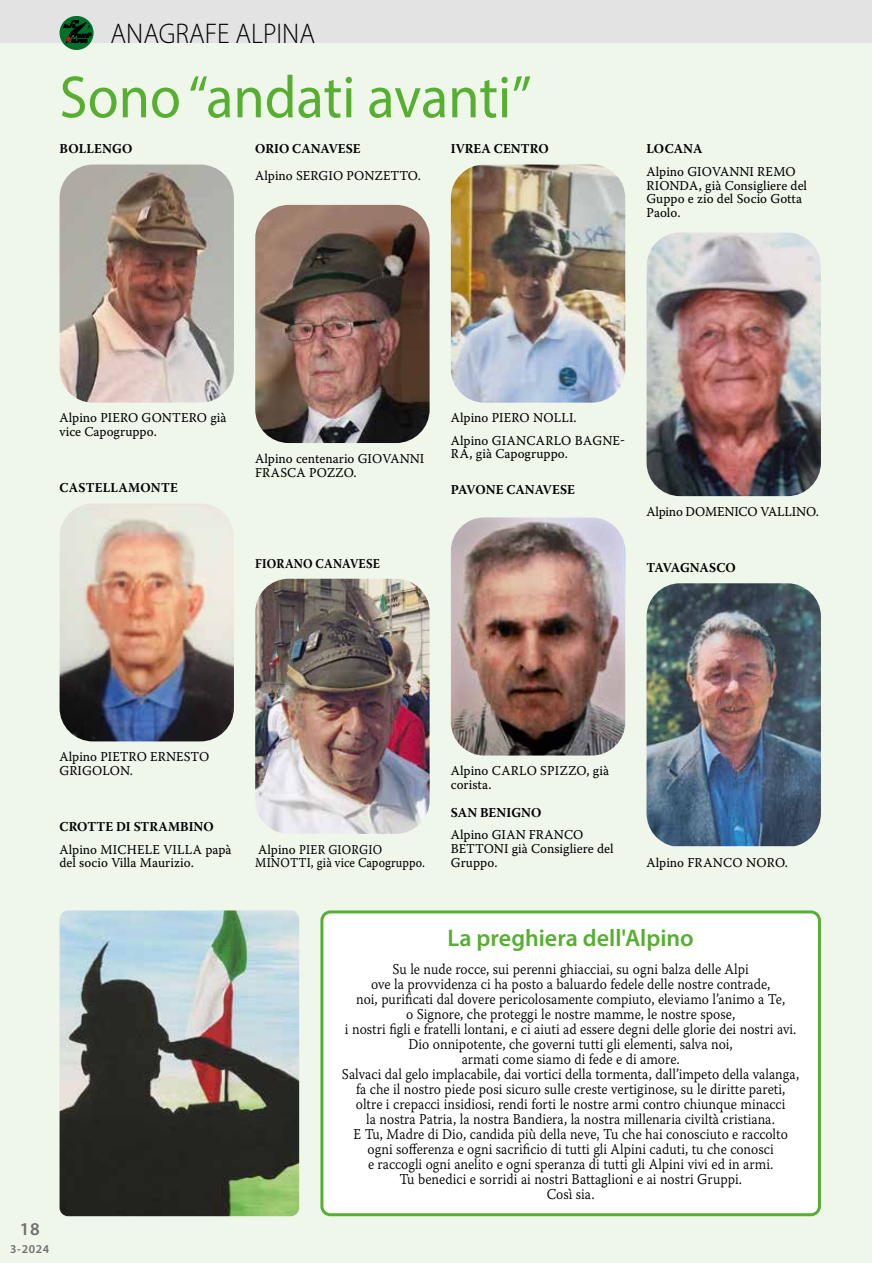
<style>
.page{position:relative;width:872px;height:1263px;background:#fff}
.page>*{position:absolute;margin:0;border:0;box-sizing:border-box;transform-origin:0 0}
.t1{font:60px "Myriad Pro";color:#56af31;scale:.94 1}
.t2{font:300 28.5px "Myriad Pro";color:#000;scale:.94 1}
.t3{font:600 24px "Myriad Pro";color:#56af31}
.t4{font:600 18px "Myriad Pro";color:#706f6f}
.t5{font:15px/15px "Warnock Pro Light Capt";color:#000;text-align:center;scale:.9 1}
.t6{font:13.5px/13.8px "Warnock Pro Capt";color:#000;scale:.95 1}
.t7{font:700 13.5px "Warnock Pro";letter-spacing:.01em;color:#000;scale:.95 1}
.t8{font:700 13.5px "Warnock Pro";letter-spacing:.01em;color:#000;scale:.88 1}
.t9{font:700 13.5px "Warnock Pro";letter-spacing:-.01em;color:#000;scale:.95 1}
.t10{font:600 12px "Myriad Pro";color:#706f6f}
</style>
<div class="page">
<div style="left:0;top:21px;width:872px;height:1242px;background:#eef7ea"></div>
<div style="left:0;top:0;width:872px;height:43px;background:#e3e3e3"></div>
<svg style="left:60px;top:16px;width:34px;height:34px"></svg>
<div style="left:60px;top:17px;width:33px;height:32px;background:#00702a;border-radius:50%"></div>
<svg style="left:63px;top:20px;width:28px;height:23px"></svg>
<img style="left:60px;top:165px;width:174px;height:238px">
<img style="left:60px;top:503px;width:174px;height:238px">
<img style="left:255px;top:205px;width:174px;height:238px">
<img style="left:255px;top:579px;width:174px;height:255px">
<img style="left:451px;top:165px;width:174px;height:238px">
<img style="left:451px;top:517px;width:174px;height:238px">
<img style="left:646px;top:232px;width:175px;height:264px">
<img style="left:646px;top:583px;width:175px;height:263px">
<img style="left:60px;top:910px;width:239px;height:306px">
<div style="left:322px;top:912px;width:497px;height:303px;background:#fff;border-radius:9px"></div>
<div style="left:320px;top:910px;width:501px;height:306px;border:3px solid #56af31;border-radius:9px"></div>
<h2 class="t2" style="left:111px;top:16px;width:219px">ANAGRAFE ALPINA</h2>
<h1 class="t1" style="left:60px;top:60px;width:503px">Sono “andati avanti”</h1>
<p class="t7" style="left:60px;top:141px;width:78px">BOLLENGO</p>
<p class="t7" style="left:255px;top:141px;width:112px">ORIO CANAVESE</p>
<p class="t6" style="left:255px;top:168px;width:176px">Alpino SERGIO PONZETTO.</p>
<p class="t7" style="left:451px;top:141px;width:104px">IVREA CENTRO</p>
<p class="t7" style="left:646px;top:141px;width:60px">LOCANA</p>
<p class="t6" style="left:646px;top:164px;width:170px">Alpino GIOVANNI REMO<br>RIONDA, già Consigliere del<br>Guppo e zio del Socio Gotta<br>Paolo.</p>
<p class="t6" style="left:60px;top:411px;width:177px">Alpino PIERO GONTERO già vice Capogruppo.</p>
<p class="t7" style="left:60px;top:480px;width:126px">CASTELLAMONTE</p>
<p class="t6" style="left:255px;top:451px;width:180px">Alpino centenario GIOVANNI<br>FRASCA POZZO.</p>
<p class="t8" style="left:255px;top:555px;width:143px">FIORANO CANAVESE</p>
<p class="t6" style="left:451px;top:406px;width:185px;line-height:22.4px">Alpino PIERO NOLLI.<br>Alpino GIANCARLO BAGNE-</p>
<p class="t6" style="left:451px;top:447px;width:125px">RA, già Capogruppo.</p>
<p class="t7" style="left:451px;top:481px;width:132px">PAVONE CANAVESE</p>
<p class="t6" style="left:646px;top:504px;width:183px">Alpino DOMENICO VALLINO.</p>
<p class="t9" style="left:646px;top:560px;width:95px">TAVAGNASCO</p>
<p class="t6" style="left:60px;top:749px;width:159px">Alpino PIETRO ERNESTO<br>GRIGOLON.</p>
<p class="t7" style="left:60px;top:819px;width:164px">CROTTE DI STRAMBINO</p>
<p class="t6" style="left:60px;top:842px;width:183px">Alpino MICHELE VILLA papà del socio Villa Maurizio.</p>
<p class="t4" style="left:20px;top:1217px;width:22px">18</p>
<p class="t10" style="left:10px;top:1241px;width:40px">3-2024</p>
<p class="t6" style="left:255px;top:842px;width:180px">Alpino PIER GIORGIO<br>MINOTTI, già vice Capogruppo.</p>
<p class="t6" style="left:451px;top:764px;width:168px">Alpino CARLO SPIZZO, già corista.</p>
<p class="t7" style="left:451px;top:804px;width:97px">SAN BENIGNO</p>
<p class="t6" style="left:451px;top:827px;width:173px">Alpino GIAN FRANCO<br>BETTONI già Consigliere del<br>Gruppo.</p>
<p class="t6" style="left:646px;top:855px;width:150px">Alpino FRANCO NORO.</p>
<h3 class="t3" style="left:447px;top:923px;width:248px">La preghiera dell'Alpino</h3>
<p class="t5" style="left:342px;top:961px;width:510px">Su le nude rocce, sui perenni ghiacciai, su ogni balza delle Alpi<br>ove la provvidenza ci ha posto a baluardo fedele delle nostre contrade,<br>noi, purificati dal dovere pericolosamente compiuto, eleviamo l’animo a Te,<br>o Signore, che proteggi le nostre mamme, le nostre spose,<br>i nostri figli e fratelli lontani, e ci aiuti ad essere degni delle glorie dei nostri avi.<br>Dio onnipotente, che governi tutti gli elementi, salva noi,<br>armati come siamo di fede e di amore.<br>Salvaci dal gelo implacabile, dai vortici della tormenta, dall’impeto della valanga, fa che il nostro piede posi sicuro sulle creste vertiginose, su le diritte pareti, oltre i crepacci insidiosi, rendi forti le nostre armi contro chiunque minacci<br>la nostra Patria, la nostra Bandiera, la nostra millenaria civiltà cristiana.<br>E Tu, Madre di Dio, candida più della neve, Tu che hai conosciuto e raccolto ogni sofferenza e ogni sacrificio di tutti gli Alpini caduti, tu che conosci<br>e raccogli ogni anelito e ogni speranza di tutti gli Alpini vivi ed in armi.<br>Tu benedici e sorridi ai nostri Battaglioni e ai nostri Gruppi.<br>Così sia.</p>
</div>
